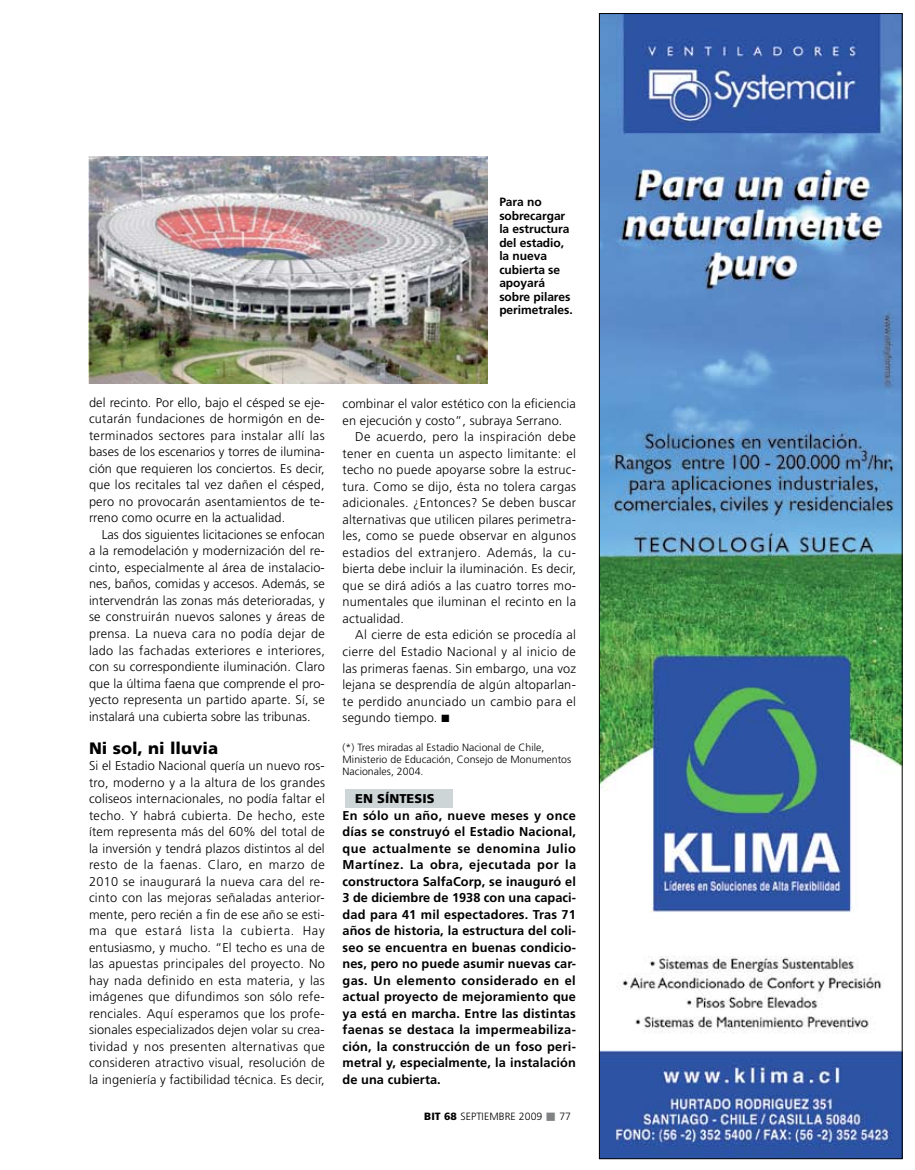
<style>
.page{position:relative;width:915px;height:1170px;background:#fff}
.page>*{position:absolute;margin:0;border:0;box-sizing:border-box;transform-origin:0 0}
.t1{font:900 16.5px "Frutiger";letter-spacing:.005em;color:#000}
.t2{font:300 12.75px/16.5px "Frutiger";letter-spacing:.015em;color:#000;text-align:justify}
.t3{font:700 12.75px/16.5px "Frutiger";letter-spacing:.015em;color:#000;text-align:justify}
.t4{font:900 12.75px "Frutiger";letter-spacing:.005em;color:#000}
.t5{font:700 12px/13.5px "Frutiger";letter-spacing:-.005em;color:#000}
.t6{font:300 10.5px/12px "Frutiger";letter-spacing:.005em;color:#000}
.s1{font-weight:900}
.s2{color:#808284}
</style>
<div class="page">
<div style="left:345px;top:789px;width:107px;height:18px;background:#cdd5d6"></div>
<img style="left:89px;top:157px;width:399px;height:227px">
<img style="left:601px;top:15px;width:299px;height:1141px">
<p class="t5" style="left:499px;top:195px;width:75px">Para no sobrecargar la estructura del estadio, la nueva cubierta se apoyará sobre pilares perimetrales.</p>
<p class="t2" style="left:89px;top:394px;width:237px">del recinto. Por ello, bajo el césped se eje&shy;cutarán fundaciones de hormigón en de&shy;terminados sectores para instalar allí las bases de los escenarios y torres de ilumina&shy;ción que requieren los conciertos. Es decir, que los recitales tal vez dañen el césped, pero no provocarán asentamientos de te&shy;rreno como ocurre en la actualidad.</p>
<p class="t2" style="left:89px;top:526px;width:237px;text-indent:13px">Las dos siguientes licitaciones se enfocan a la remodelación y modernización del re&shy;cinto, especialmente al área de instalacio&shy;nes, baños, comidas y accesos. Además, se intervendrán las zonas más deterioradas, y se construirán nuevos salones y áreas de prensa. La nueva cara no podía dejar de lado las fachadas exteriores e interiores, con su correspondiente iluminación. Claro que la última faena que comprende el pro&shy;yecto representa un partido aparte. Sí, se instalará una cubierta sobre las tribunas.</p>
<p class="t1" style="left:89px;top:737px;width:131px">NI SOL, NI LLUVIA</p>
<p class="t2" style="left:89px;top:757px;width:237px">Si el Estadio Nacional quería un nuevo ros&shy;tro, moderno y a la altura de los grandes coliseos internacionales, no podía faltar el techo. Y habrá cubierta. De hecho, este ítem representa más del 60% del total de la inversión y tendrá plazos distintos al del resto de la faenas. Claro, en marzo de 2010 se inaugurará la nueva cara del re&shy;cinto con las mejoras señaladas anterior&shy;mente, pero recién a fin de ese año se esti&shy;ma que estará lista la cubierta. Hay entusiasmo, y mucho. “El techo es una de las apuestas principales del proyecto. No hay nada definido en esta materia, y las imágenes que difundimos son sólo refe&shy;renciales. Aquí esperamos que los profe&shy;sionales especializados dejen volar su crea&shy;tividad y nos presenten alternativas que consideren atractivo visual, resolución de la ingeniería y factibilidad técnica. Es decir,</p>
<p class="t2" style="left:342px;top:395px;width:235px">combinar el valor estético con la eficiencia en ejecución y costo”, subraya Serrano.</p>
<p class="t2" style="left:342px;top:428px;width:235px;text-indent:13px">De acuerdo, pero la inspiración debe tener en cuenta un aspecto limitante: el techo no puede apoyarse sobre la estruc&shy;tura. C omo se dijo, ésta no tolera cargas adicionales. ¿Entonces? Se deben buscar alternativas que utilicen pilares perimetra&shy;les, como se puede observar en algunos estadios del extranjero. Además, la cu&shy;bierta debe incluir la iluminación. Es decir, que se dirá adiós a las cuatro torres mo&shy;numentales que iluminan el recinto en la actualidad.</p>
<p class="t2" style="left:342px;top:626px;width:235px;text-indent:13px">Al cierre de esta edición se procedía al cierre del Estadio Nacional y al inicio de las primeras faenas. Sin embargo, una voz lejana se desprendía de algún altoparlan&shy;te perdido anunciado un cambio para el segundo tiempo. ■</p>
<p class="t6" style="left:342px;top:740px;width:230px">(*) Tres miradas al Estadio Nacional de Chile,<br>M inisterio de Educación, Consejo de Monumentos<br>Nacionales, 2004.</p>
<p class="t4" style="left:355px;top:790px;width:81px">EN SÍNTESIS</p>
<p class="t3" style="left:342px;top:806px;width:235px">En sólo un año, nueve meses y once días se construyó el Estadio Nacional, que actualmente se denomina Julio M artínez. La obra, ejecutada por la constructora SalfaCorp, se inauguró el 3 de diciembre de 1938 con una capaci&shy;dad para 41 mil espectadores. Tras 71 años de historia, la estructura del coli&shy;seo se encuentra en buenas condicio&shy;nes, pero no puede asumir nuevas car&shy;gas. Un elemento considerado en el actual proyecto de mejoramiento que ya está en marcha. Entre las distintas faenas se destaca la impermeabiliza&shy;ción, la construcción de un foso peri&shy;metral y, especialmente, la instalación de una cubierta.</p>
<p class="t6" style="left:424px;top:1110px;width:148px"><span class="s1">BIT 68</span> septiembre 2009 <span class="s2">■</span> 77</p>
</div>
